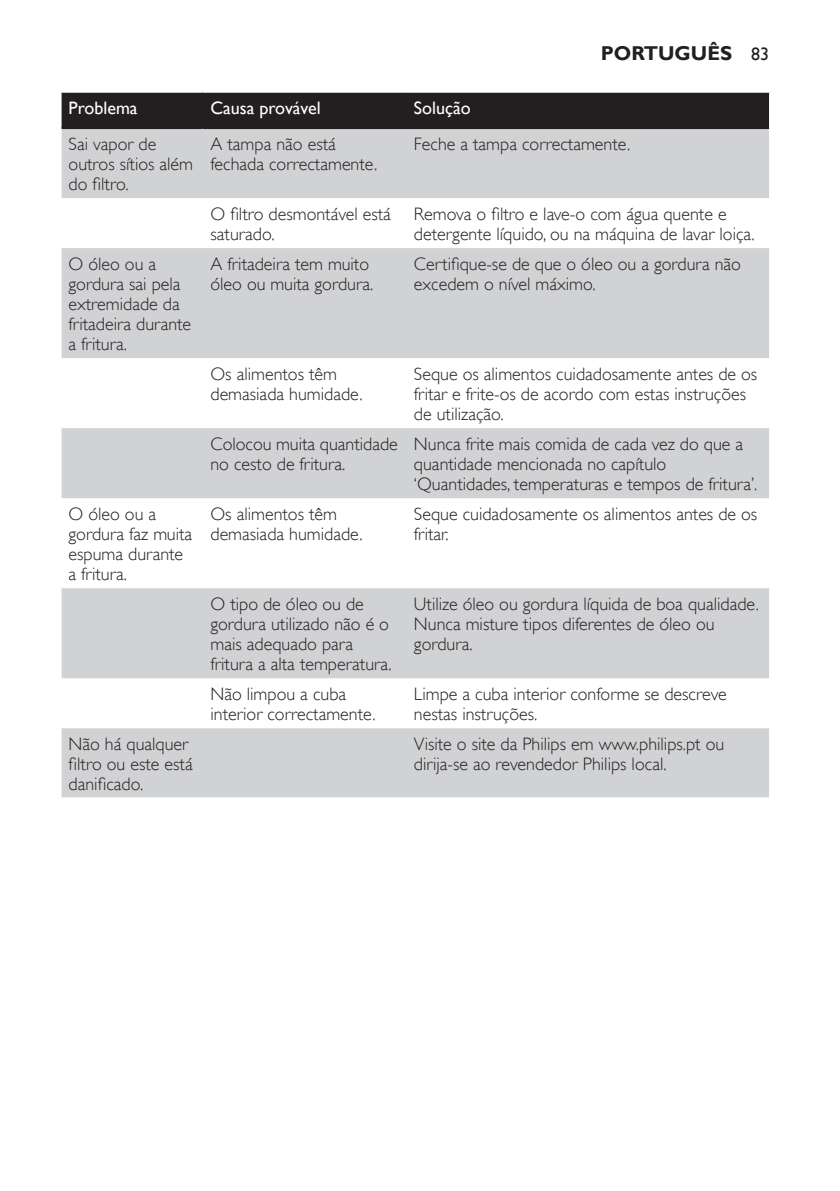
<style>
.page{position:relative;width:840px;height:1191px;background:#fff}
.page>*{position:absolute;margin:0;border:0;box-sizing:border-box;transform-origin:0 0}
.t1{font:700 20px "Gill Sans Alt One WGL";color:#231f20}
.t2{font:18px/20px "Gill Sans Alt One WGL Light";color:#231f20}
.t3{font:18px "Gill Sans Alt One WGL";color:#fff}
.s1{font-weight:400;font-size:18px}
</style>
<div class="page">
<div style="left:62px;top:93px;width:706px;height:34px;background:#231f20"></div>
<svg style="left:62px;top:129px;width:706px;height:668px;fill:#d1d2d4"></svg>
<hr style="left:62px;top:127px;width:140px;height:2px;background:#231f20">
<hr style="left:202px;top:127px;width:204px;height:2px;background:#231f20">
<hr style="left:406px;top:127px;width:362px;height:2px;background:#231f20">
<p class="t1" style="left:600px;top:40px;width:167px">PORTUGUÊS <span class="s1">83</span></p>
<p class="t3" style="left:69px;top:96px;width:70px">Problema</p>
<p class="t3" style="left:210px;top:96px;width:112px">Causa provável</p>
<p class="t3" style="left:414px;top:96px;width:58px">Solução</p>
<p class="t2" style="left:69px;top:134px;width:126px">Sai vapor de outros sítios além do filtro.</p>
<p class="t2" style="left:210px;top:134px;width:168px">A tampa não está fechada correctamente.</p>
<p class="t2" style="left:414px;top:134px;width:218px">Feche a tampa correctamente.</p>
<p class="t2" style="left:210px;top:204px;width:182px">O filtro desmontável está saturado.</p>
<p class="t2" style="left:414px;top:204px;width:342px">Remova o filtro e lave-o com água quente e detergente líquido, ou na máquina de lavar loiça.</p>
<p class="t2" style="left:69px;top:254px;width:124px">O óleo ou a gordura sai pela extremidade da fritadeira durante a fritura.</p>
<p class="t2" style="left:210px;top:254px;width:164px">A fritadeira tem muito óleo ou muita gordura.</p>
<p class="t2" style="left:413px;top:254px;width:328px">Certifique-se de que o óleo ou a gordura não excedem o nível máximo.</p>
<p class="t2" style="left:210px;top:364px;width:153px">Os alimentos têm demasiada humidade.</p>
<p class="t2" style="left:413px;top:364px;width:344px">Seque os alimentos cuidadosamente antes de os fritar e frite-os de acordo com estas instruções de utilização.</p>
<p class="t2" style="left:210px;top:434px;width:189px">Colocou muita quantidade no cesto de fritura.</p>
<p class="t2" style="left:413px;top:434px;width:345px">Nunca frite mais comida de cada vez do que a quantidade mencionada no capítulo ‘Quantidades, temperaturas e tempos de fritura’.</p>
<p class="t2" style="left:69px;top:504px;width:125px">O óleo ou a gordura faz muita espuma durante a fritura.</p>
<p class="t2" style="left:210px;top:504px;width:153px">Os alimentos têm demasiada humidade.</p>
<p class="t2" style="left:413px;top:504px;width:344px">Seque cuidadosamente os alimentos antes de os fritar.</p>
<p class="t2" style="left:210px;top:594px;width:182px">O tipo de óleo ou de gordura utilizado não é o mais adequado para fritura a alta temperatura.</p>
<p class="t2" style="left:414px;top:594px;width:346px">Utilize óleo ou gordura líquida de boa qualidade.<br>Nunca misture tipos diferentes de óleo ou gordura.</p>
<p class="t2" style="left:210px;top:684px;width:166px">Não limpou a cuba interior correctamente.</p>
<p class="t2" style="left:414px;top:684px;width:314px">Limpe a cuba interior conforme se descreve nestas instruções.</p>
<p class="t2" style="left:69px;top:734px;width:125px">Não há qualquer filtro ou este está danificado.</p>
<p class="t2" style="left:414px;top:734px;width:312px">Visite o site da Philips em www.philips.pt ou dirija-se ao revendedor Philips local.</p>
</div>
